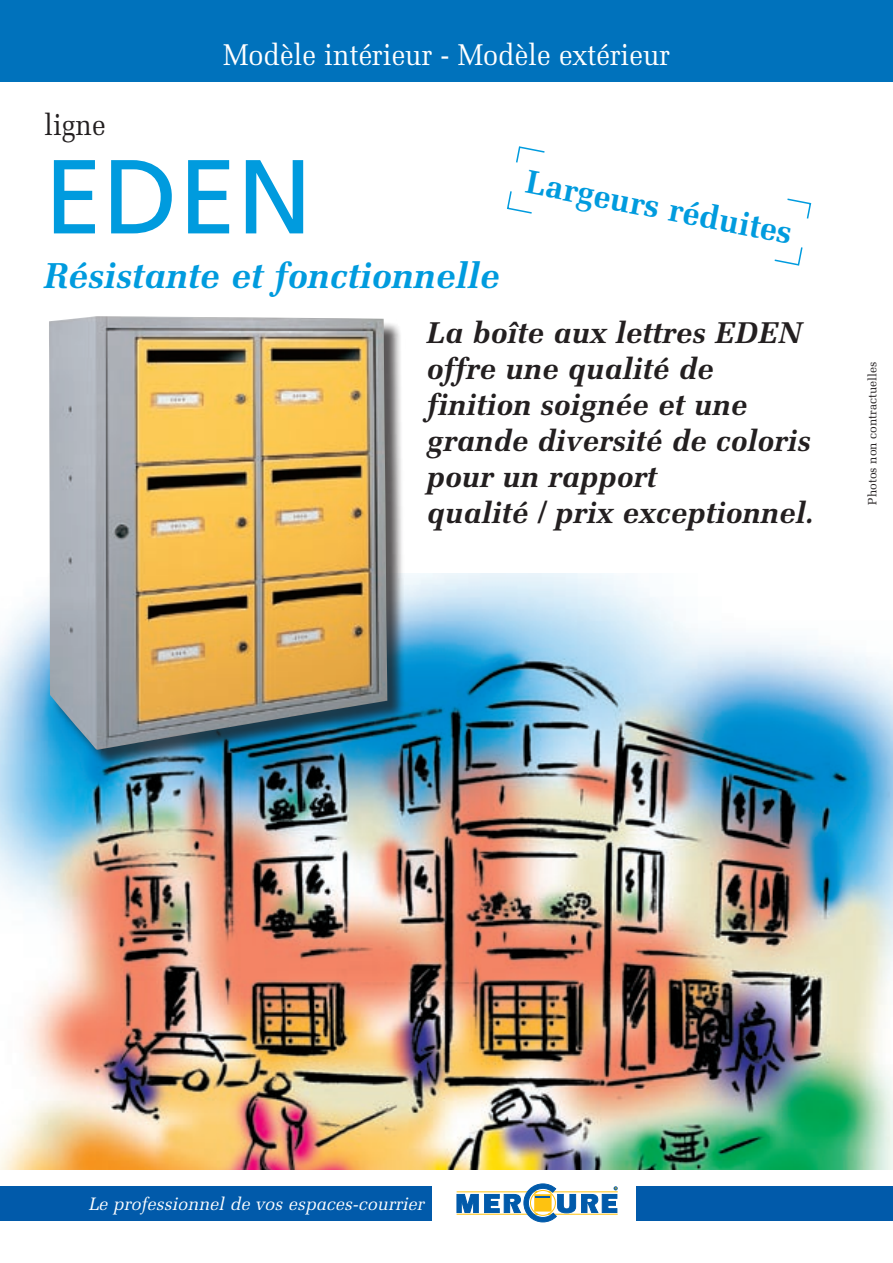
<style>
.page{position:relative;width:893px;height:1263px;background:#fff}
.page>*{position:absolute;margin:0;border:0;box-sizing:border-box;transform-origin:0 0}
.nom_produit{font:105px "Frutiger";color:#009bde}
.SOUS_TITRE{font:italic 700 36px "Melior";color:#009bde}
.SOUS_TITRE-2{font:700 33px "Melior";color:#009bde}
.BLOC_INTRO{font:italic 700 30px/36px "Melior";color:#231f20}
.t1{font:30px "Melior";color:#fff;scale:.9 1}
.t2{font:30px "Melior";color:#231f20;scale:.9 1}
.t3{font:italic 18px "Melior";color:#fff}
.t4{font:12px "Melior";color:#231f20}
</style>
<div class="page">
<img style="left:0;top:573px;width:893px;height:596px">
<div style="left:0;top:1186px;width:432px;height:34px;background:#015aaa"></div>
<svg style="left:456px;top:1183px;width:162px;height:39px"></svg>
<div style="left:636px;top:1186px;width:257px;height:34px;background:#015aaa"></div>
<div style="left:0;top:0;width:893px;height:82px;background:#0072bc"></div>
<div style="left:51px;top:318px;width:355px;height:450px;background:#231f20;opacity:.75"></div>
<img style="left:49px;top:316px;width:338px;height:434px">
<svg style="left:507px;top:146px;width:305px;height:120px"></svg>
<p class="t2" style="left:44px;top:107px;width:70px">ligne</p>
<p class="t1" style="left:223px;top:38px;width:498px">Modèle intérieur - Modèle extérieur</p>
<p class="nom_produit" style="left:44px;top:135px;width:270px">EDEN</p>
<p class="SOUS_TITRE" style="left:44px;top:254px;width:457px">Résistante et fonctionnelle</p>
<p class="SOUS_TITRE-2" style="left:530px;top:162px;width:272px;rotate:11deg">Largeurs réduites</p>
<p class="BLOC_INTRO" style="left:427px;top:315px;width:377px">La boîte aux lettres EDEN offre une qualité de</p>
<p class="BLOC_INTRO" style="left:427px;top:387px;width:386px">finition soignée et une grande diversité de coloris pour un rapport</p>
<p class="BLOC_INTRO" style="left:427px;top:495px;width:389px">qualité / prix exceptionnel.</p>
<p class="t4" style="left:865px;top:505px;width:145px;rotate:-90deg">Photos non contractuelles</p>
<p class="t3" style="left:89px;top:1193px;width:337px">Le professionnel de vos espaces-courrier</p>
</div>
